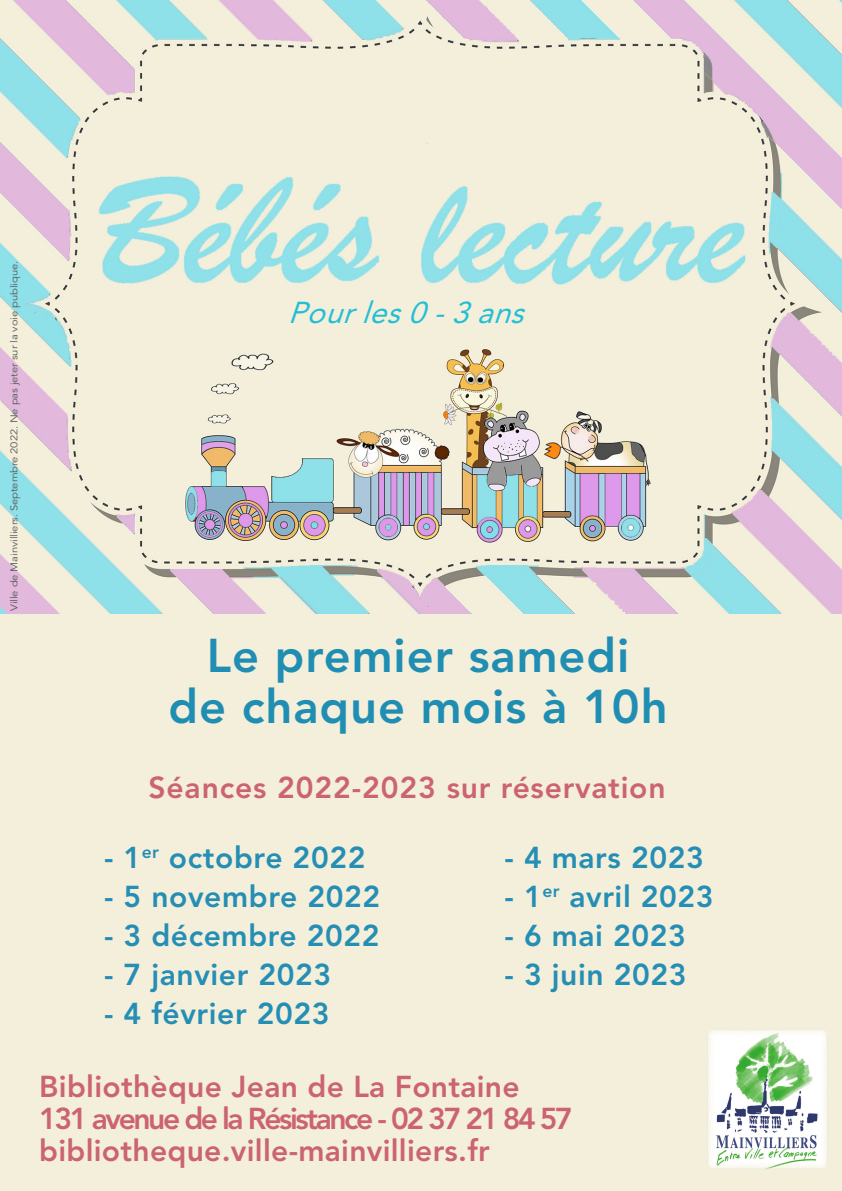
<style>
.page{position:relative;width:842px;height:1191px;background:#fff}
.page>*{position:absolute;margin:0;border:0;box-sizing:border-box;transform-origin:0 0}
.t1{font:800 47px "Avenir LT Std";letter-spacing:.02em;color:#208eb3}
.t2{font:800 30px "Avenir LT Std";letter-spacing:.02em;color:#258eb4}
.t3{font:800 30px "Avenir LT Std";letter-spacing:.01em;color:#cb6470}
.t4{font:800 30px "Avenir LT Std";letter-spacing:-.08em;color:#cb6470}
.t5{font:800 30px "Avenir LT Std";letter-spacing:.03em;color:#cb6470}
.t6{font:italic 30px "Avenir LT Std";color:#23bfd5}
.TEXTE_COURANT{font:9.8px "Avenir LT Std";letter-spacing:-.01em;color:#57585a;scale:1.14 1}
</style>
<div class="page">
<div style="left:0;top:612px;width:842px;height:579px;background:#f4efdb"></div>
<img style="left:709px;top:1031px;width:117px;height:136px">
<div style="left:707px;top:1029px;width:121px;height:140px;border:1px solid #bee4f8"></div>
<img style="left:0;top:0;width:842px;height:613px">
<p class="TEXTE_COURANT" style="left:9px;top:611px;width:308px;rotate:-90deg">Ville de Mainvilliers. Septembre 2022. Ne pas jeter sur la voie publique.</p>
<p class="t6" style="left:288px;top:295px;width:243px">Pourles 0 -3 ans</p>
<p class="t1" style="left:207px;top:628px;width:424px">Le premier samedi</p>
<p class="t1" style="left:169px;top:679px;width:501px">de chaque mois à 10h</p>
<p class="t5" style="left:148px;top:769px;width:519px">Séances 2022-2023 sur réservation</p>
<p class="t2" style="left:104px;top:839px;width:263px">- 1<sup>er</sup> octobre 2022</p>
<p class="t2" style="left:104px;top:878px;width:278px">- 5 novembre 2022</p>
<p class="t2" style="left:104px;top:917px;width:277px">- 3 décembre 2022</p>
<p class="t2" style="left:104px;top:956px;width:229px">- 7 janvier 2023</p>
<p class="t2" style="left:104px;top:995px;width:227px">- 4 février 2023</p>
<p class="t2" style="left:504px;top:839px;width:201px">- 4 mars 2023</p>
<p class="t2" style="left:504px;top:878px;width:211px">- 1<sup>er</sup> avril 2023</p>
<p class="t2" style="left:504px;top:917px;width:183px">- 6 mai 2023</p>
<p class="t2" style="left:504px;top:956px;width:184px">- 3 juin 2023</p>
<p class="t3" style="left:39px;top:1069px;width:482px">Bibliothèque Jean de La Fontaine</p>
<p class="t4" style="left:39px;top:1100px;width:535px">131 avenue de la Résistance - 02 37 21 84 57</p>
<p class="t3" style="left:39px;top:1132px;width:452px">bibliotheque.ville-mainvilliers.fr</p>
</div>
